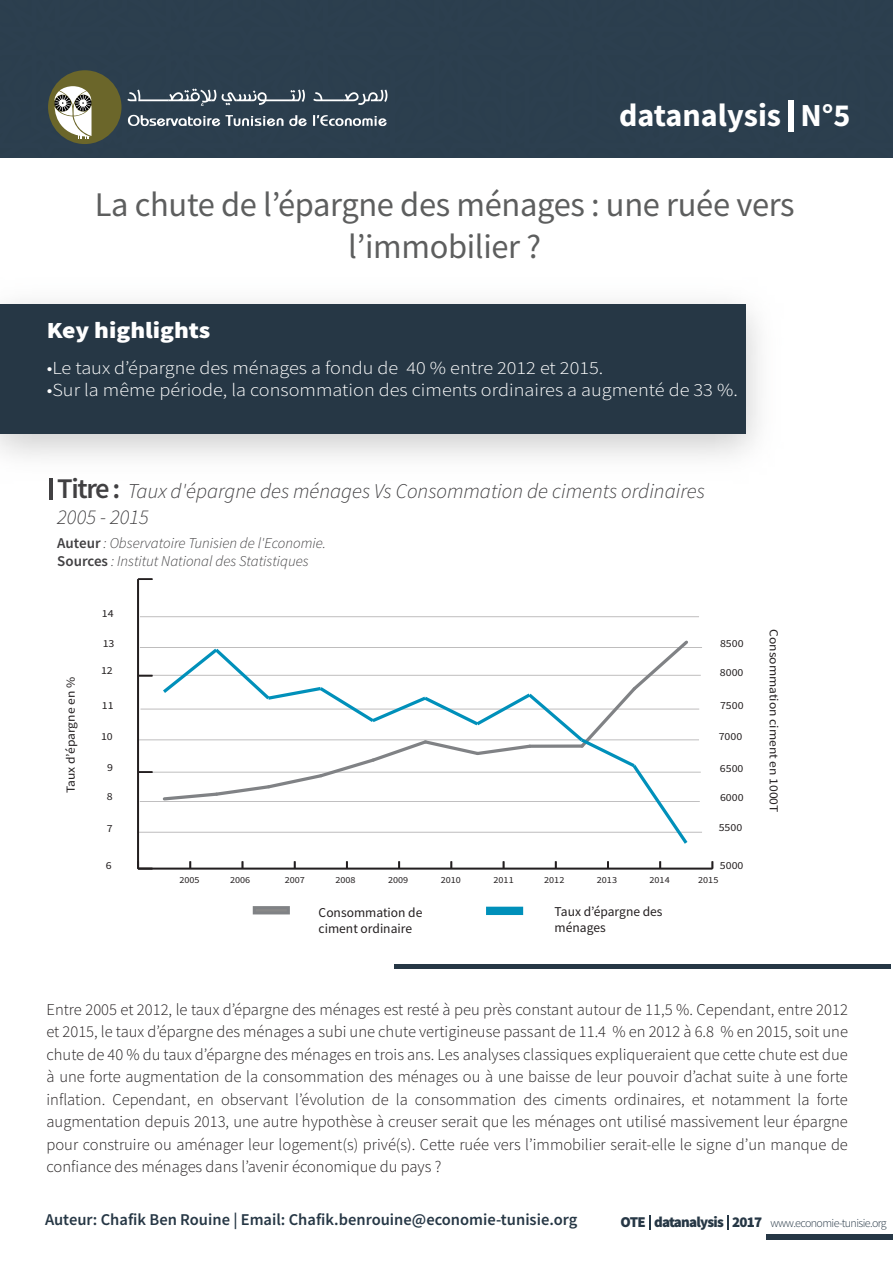
<style>
.page{position:relative;width:893px;height:1263px;background:#fff}
.page>*{position:absolute;margin:0;border:0;box-sizing:border-box;transform-origin:0 0}
.t1{font:34.5px/42px "Source Sans Pro";letter-spacing:-.01em;color:#5d5e5e;text-align:center}
.t2{font:700 32.1px "Source Sans Pro";color:#fff}
.t3{font:900 23.1px "Source Sans Pro";color:#fff;scale:1.1 1}
.t4{font:italic 300 21px/25.2px "Source Sans Pro";color:#414042}
.t5{font:300 18.3px "Source Sans Pro";color:#fff;scale:1.1 1}
.t6{font:300 16.5px/22.5px "Source Sans Pro";color:#231f20;text-align:justify}
.t7{font:600 16.5px "Source Sans Pro";color:#263745}
.t8{font:italic 300 15px/18px "Source Sans Pro";color:#414042}
.t9{font:13.5px/16.2px "Source Sans Pro";color:#231f20}
.t10{font:12.3px "Source Sans Pro";color:#231f20;scale:1.1 1}
.t11{font:300 12px "Source Sans Pro";letter-spacing:-.05em;color:#263745}
.t12{font:10.8px "Source Sans Pro";color:#231f20;scale:1.1 1}
.t13{font:9.3px "Source Sans Pro";color:#231f20;scale:1.1 1}
.s1{font-weight:600;font-style:normal;font-size:28.5px}
.s2{font-weight:600;font-style:normal}
.s3{font-weight:900;font-size:15px}
</style>
<div class="page">
<div style="left:0;top:0;width:893px;height:157px;background:#2c3f4e"></div>
<hr style="left:49px;top:478px;width:4px;height:21px;background:#414042">
<svg style="left:649px;top:1215px;width:2px;height:15px"></svg>
<svg style="left:727px;top:1215px;width:2px;height:15px"></svg>
<div style="left:766px;top:1235px;width:127px;height:5px;background:#263745"></div>
<hr style="left:395px;top:964px;width:496px;height:4px;background:#263745">
<div style="left:788px;top:101px;width:5px;height:31px;background:#fff"></div>
<div style="left:48px;top:70px;width:73px;height:74px;background:#6b662a;border-radius:50%"></div>
<svg style="left:54px;top:86px;width:38px;height:52px"></svg>
<svg style="left:127px;top:88px;width:89px;height:18px;background:#576672"></svg>
<svg style="left:222px;top:90px;width:83px;height:15px"></svg>
<svg style="left:313px;top:90px;width:74px;height:15px"></svg>
<svg style="left:128px;top:115px;width:155px;height:11px"></svg>
<svg style="left:289px;top:115px;width:18px;height:11px"></svg>
<svg style="left:313px;top:115px;width:74px;height:11px"></svg>
<img style="left:0;top:301px;width:758px;height:157px">
<div style="left:0;top:304px;width:746px;height:129px;background:#263745"></div>
<div style="left:486px;top:907px;width:37px;height:8px;background:#0090ba"></div>
<svg style="left:253px;top:906px;width:37px;height:8px"></svg>
<hr style="left:137px;top:739px;width:562px;height:1px;background:#231f20">
<hr style="left:138px;top:675px;width:563px;height:1px;background:#231f20">
<hr style="left:140px;top:709px;width:559px;height:1px;background:#231f20">
<hr style="left:140px;top:647px;width:562px;height:1px;background:#231f20">
<hr style="left:140px;top:616px;width:559px;height:1px;background:#231f20">
<hr style="left:137px;top:772px;width:564px;height:1px;background:#231f20">
<hr style="left:137px;top:832px;width:565px;height:1px;background:#231f20">
<hr style="left:140px;top:801px;width:560px;height:1px;background:#231f20">
<hr style="left:138px;top:868px;width:575px;height:1px;background:#231f20">
<svg style="left:189px;top:861px;width:2px;height:7px"></svg>
<svg style="left:241px;top:861px;width:2px;height:7px"></svg>
<svg style="left:294px;top:861px;width:2px;height:7px"></svg>
<svg style="left:346px;top:861px;width:2px;height:7px"></svg>
<svg style="left:398px;top:861px;width:2px;height:7px"></svg>
<svg style="left:450px;top:861px;width:2px;height:7px"></svg>
<svg style="left:503px;top:861px;width:2px;height:7px"></svg>
<svg style="left:555px;top:861px;width:2px;height:7px"></svg>
<svg style="left:607px;top:861px;width:2px;height:7px"></svg>
<svg style="left:659px;top:861px;width:2px;height:7px"></svg>
<svg style="left:711px;top:861px;width:2px;height:7px"></svg>
<hr style="left:137px;top:579px;width:2px;height:289px;background:#231f20">
<svg style="left:137px;top:861px;width:16px;height:8px"></svg>
<svg style="left:139px;top:771px;width:14px;height:2px"></svg>
<svg style="left:138px;top:578px;width:15px;height:2px"></svg>
<svg style="left:159px;top:640px;width:532px;height:204px"></svg>
<h2 class="t2" style="left:619px;top:93px;width:233px">datanalysis N°5</h2>
<h1 class="t1" style="left:95px;top:184px;width:701px">La chute de l’épargne des ménages : une ruée vers l’immobilier ?</h1>
<h3 class="t3" style="left:47px;top:314px;width:150px">Key highlights</h3>
<p class="t5" style="left:47px;top:356px;width:507px">•Le taux d’épargne des ménages a fondu de 40 % entre 2012 et 2015.</p>
<p class="t5" style="left:47px;top:378px;width:630px">•Sur la même période, la consommation des ciments ordinaires a augmenté de 33 %.</p>
<p class="t4" style="left:57px;top:479px;width:649px"><span class="s1">Titre :</span> Taux d'épargne des ménages Vs Consommation de ciments ordinaires<br>2005 - 2015</p>
<p class="t8" style="left:57px;top:533px;width:270px"><span class="s2">Auteur</span> : Observatoire Tunisien de l'Economie.<br><span class="s2">Sources</span> : Institut National des Statistiques</p>
<p class="t10" style="left:63px;top:793px;width:107px;rotate:-90deg">Taux d’épargne en %</p>
<p class="t12" style="left:102px;top:606px;width:12px">14</p>
<p class="t12" style="left:103px;top:636px;width:12px">13</p>
<p class="t12" style="left:101px;top:663px;width:12px">12</p>
<p class="t12" style="left:102px;top:699px;width:12px">11</p>
<p class="t12" style="left:101px;top:729px;width:12px">10</p>
<p class="t12" style="left:107px;top:760px;width:7px">9</p>
<p class="t12" style="left:107px;top:790px;width:7px">8</p>
<p class="t12" style="left:107px;top:821px;width:7px">7</p>
<p class="t12" style="left:106px;top:858px;width:7px">6</p>
<p class="t12" style="left:720px;top:636px;width:23px">8500</p>
<p class="t12" style="left:720px;top:665px;width:23px">8000</p>
<p class="t12" style="left:720px;top:699px;width:23px">7500</p>
<p class="t12" style="left:719px;top:729px;width:23px">7000</p>
<p class="t12" style="left:720px;top:762px;width:23px">6500</p>
<p class="t12" style="left:720px;top:791px;width:23px">6000</p>
<p class="t12" style="left:719px;top:820px;width:23px">5500</p>
<p class="t12" style="left:720px;top:858px;width:23px">5000</p>
<p class="t13" style="left:179px;top:874px;width:20px">2005</p>
<p class="t13" style="left:230px;top:874px;width:20px">2006</p>
<p class="t13" style="left:285px;top:874px;width:20px">2007</p>
<p class="t13" style="left:335px;top:874px;width:20px">2008</p>
<p class="t13" style="left:388px;top:874px;width:20px">2009</p>
<p class="t13" style="left:441px;top:874px;width:20px">2010</p>
<p class="t13" style="left:493px;top:874px;width:20px">2011</p>
<p class="t13" style="left:544px;top:874px;width:20px">2012</p>
<p class="t13" style="left:597px;top:874px;width:20px">2013</p>
<p class="t13" style="left:650px;top:874px;width:20px">2014</p>
<p class="t13" style="left:698px;top:874px;width:20px">2015</p>
<p class="t9" style="left:319px;top:904px;width:105px">Consommation de ciment ordinaire</p>
<p class="t9" style="left:555px;top:903px;width:109px">Taux d’épargne des ménages</p>
<p class="t10" style="left:782px;top:629px;width:168px;rotate:90deg">Consommation ciment en 1000T</p>
<p class="t6" style="left:47px;top:998px;width:803px">Entre 2005 et 2012, le taux d’épargne des ménages est resté à peu près constant autour de 11,5 %. Cependant, entre 2012 et 2015, le taux d’épargne des ménages a subi une chute vertigineuse passant de 11.4 % en 2012 à 6.8 % en 2015, soit une chute de 40 % du taux d’épargne des ménages en trois ans. Les analyses classiques expliqueraient que cette chute est due à une forte augmentation de la consommation des ménages ou à une baisse de leur pouvoir d’achat suite à une forte inflation. Cependant, en observant l’évolution de la consommation des ciments ordinaires, et notamment la forte augmentation depuis 2013, une autre hypothèse à creuser serait que les ménages ont utilisé massivement leur épargne pour construire ou aménager leur logement(s) privé(s). Cette ruée vers l’immobilier serait-elle le signe d’un manque de confiance des ménages dans l’avenir économique du pays ?</p>
<p class="t7" style="left:45px;top:1209px;width:534px">Auteur: Chafik Ben Rouine | Email: Chafik.benrouine@economie-tunisie.org</p>
<p class="t11" style="left:621px;top:1216px;width:268px"><span class="s3">OTE datanalysis 2017</span> www.economie-tunisie.org</p>
</div>
